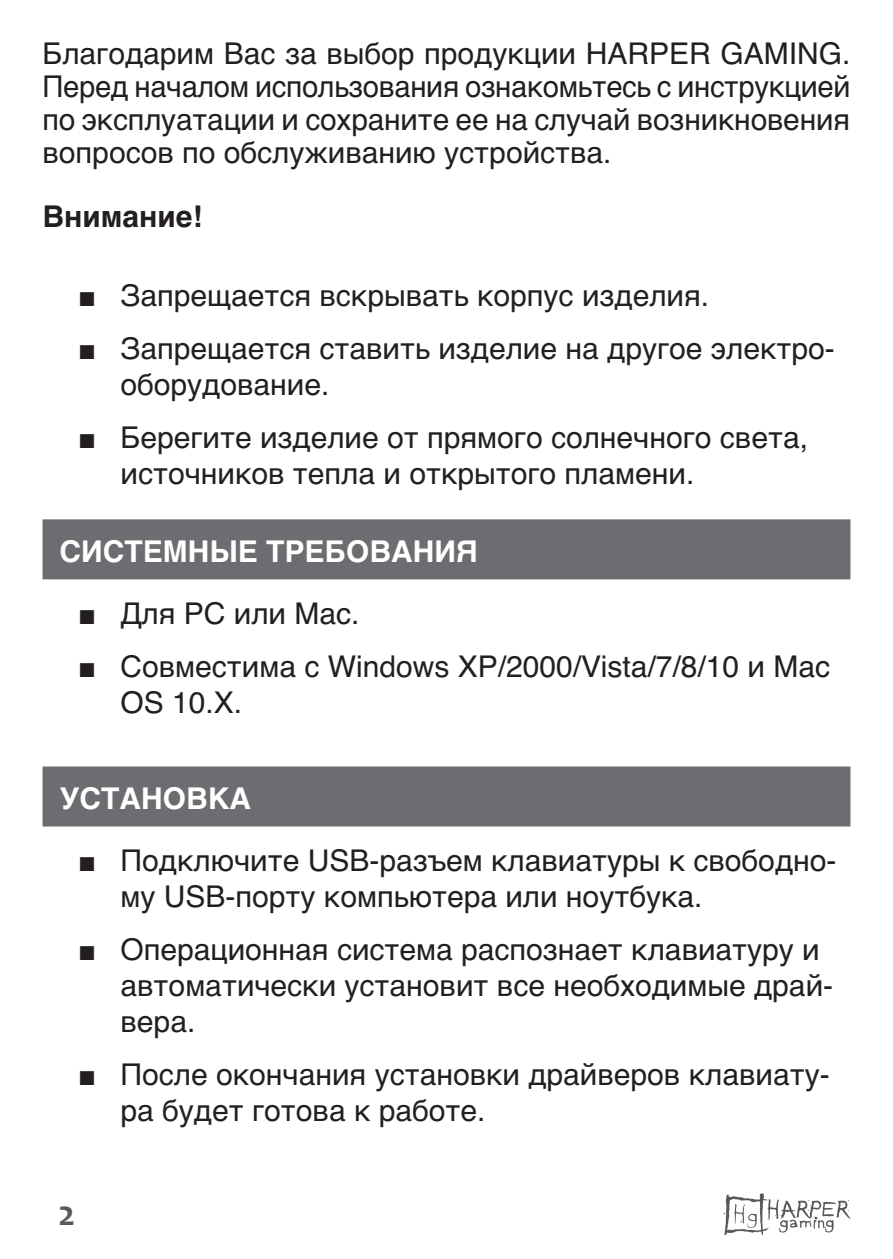
<style>
.page{position:relative;width:893px;height:1259px;background:#fff}
.page>*{position:absolute;margin:0;border:0;box-sizing:border-box;transform-origin:0 0}
.t1{font:700 36px "Candara";color:#57585a}
.t2{font:30px/36px "Helvetica";color:#231f20}
.t3{font:700 30px "Helvetica";color:#fff}
.t4{font:700 30px "Helvetica";color:#231f20}
.s1{font-family:"Arial";font-weight:900}
</style>
<div class="page">
<svg style="left:724px;top:1193px;width:126px;height:42px"></svg>
<div style="left:43px;top:519px;width:807px;height:60px;background:#6c6d70"></div>
<div style="left:43px;top:766px;width:807px;height:60px;background:#6c6d70"></div>
<p class="t2" style="left:43px;top:38px;width:809px;line-height:33px;text-align:justify">Благодарим Вас за выбор продукции HARPER GAMING.<br>Перед началом использования ознакомьтесь с инструкцией по эксплуатации и сохраните ее на случай возникновения вопросов по обслуживанию устройства.</p>
<p class="t4" style="left:43px;top:192px;width:161px">Внимание!</p>
<p class="t2" style="left:78px;top:278px;width:633px"><span class="s1">■</span> Запрещается вскрывать корпус изделия.</p>
<p class="t2" style="left:121px;top:331px;width:716px;text-indent:-43px"><span class="s1">■</span> Запрещается ставить изделие на другое электро&shy;оборудование.</p>
<p class="t2" style="left:121px;top:420px;width:689px;text-indent:-43px"><span class="s1">■</span> Берегите изделие от прямого солнечного света, источников тепла и открытого пламени.</p>
<p class="t3" style="left:60px;top:527px;width:420px">СИСТЕМНЫЕ ТРЕБОВАНИЯ</p>
<p class="t2" style="left:78px;top:596px;width:283px"><span class="s1">■</span> Для PC или Mac.</p>
<p class="t2" style="left:121px;top:649px;width:711px;text-indent:-43px"><span class="s1">■</span> Совместима с Windows XP/2000/Vista/7/8/10 и Mac<br>OS 10.X.</p>
<p class="t3" style="left:60px;top:774px;width:193px">УСТАНОВКА</p>
<p class="t2" style="left:121px;top:843px;width:718px;text-indent:-43px"><span class="s1">■</span> Подключите USB-разъем клавиатуры к свободно&shy;му USB-порту компьютера или ноутбука.</p>
<p class="t2" style="left:121px;top:932px;width:714px;text-indent:-43px"><span class="s1">■</span> Операционная система распознает клавиатуру и автоматически установит все необходимые драй&shy;вера.</p>
<p class="t2" style="left:121px;top:1057px;width:711px;text-indent:-43px"><span class="s1">■</span> После окончания установки драйверов клавиату&shy;ра будет готова к работе.</p>
<p class="t1" style="left:58px;top:1191px;width:19px">2</p>
</div>
